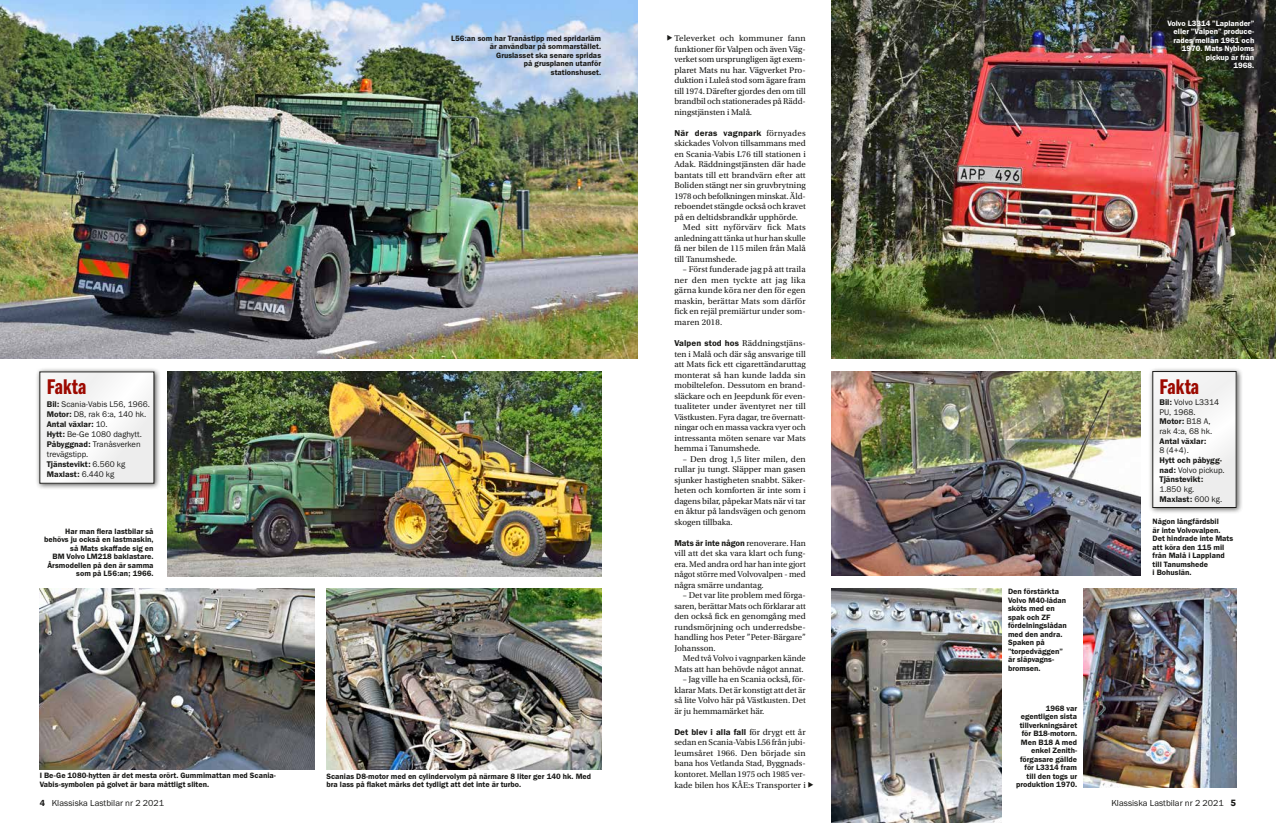
<style>
.page{position:relative;width:1276px;height:823px;background:#fff}
.page>*{position:absolute;margin:0;border:0;box-sizing:border-box;transform-origin:0 0}
.t1{font:22px "Franklin Gothic URW Com Dem";letter-spacing:.005em;color:#9c0900}
.t2{font:9px "Franklin Gothic URW Boo";color:#191917}
.t3{font:8.8px/10.5px "Utopia Std";color:#191917;text-align:justify}
.t4{font:8.8px "Franklin Gothic URW Dem";letter-spacing:.005em;color:#191917}
.t5{font:8.8px "Franklin Gothic URW Dem";letter-spacing:.025em;color:#191917}
.t6{font:8.8px "Utopia Std";letter-spacing:.02em;color:#191917}
.t7{font:8.5px/10px "Franklin Gothic URW Boo";color:#191917}
.t8{font:8.5px/10px "Franklin Gothic URW Dem";color:#191917}
.t9{font:8px/8.5px "Franklin Gothic URW Dem";color:#191917}
.t10{font:8px/8.5px "Franklin Gothic URW Dem";color:#fff;text-align:right}
.s1{font-family:"Franklin Gothic URW Dem"}
.s2{font-family:"Franklin Gothic URW Boo"}
.s3{font-family:"Utopia Std"}
.s4{font-family:"Avenir Next";font-weight:700}
</style>
<div class="page">
<img style="left:0;top:0;width:638px;height:358px">
<img style="left:831px;top:0;width:445px;height:358px">
<img style="left:831px;top:371px;width:309px;height:204px">
<img style="left:1084px;top:588px;width:152px;height:199px">
<img style="left:831px;top:588px;width:171px;height:234px">
<img style="left:168px;top:371px;width:433px;height:204px">
<img style="left:40px;top:588px;width:274px;height:181px">
<img style="left:326px;top:588px;width:275px;height:181px">
<div style="left:35px;top:367px;width:125px;height:122px;background:#191917;opacity:.75"></div>
<div style="left:40px;top:371px;width:114px;height:112px;background:#f5f5f5"></div>
<div style="left:1148px;top:366px;width:94px;height:147px;background:#191917;opacity:.75"></div>
<div style="left:1152px;top:371px;width:84px;height:136px;background:#f4f4f4"></div>
<h1 class="t1" style="left:47px;top:371px;width:41px">Fakta</h1>
<p class="t7" style="left:47px;top:398px;width:105px"><span class="s1">Bil:</span> Scania-Vabis L56, 1966.<br><span class="s1">Motor:</span> D8, rak 6:a, 140 hk.</p>
<p class="t8" style="left:47px;top:418px;width:62px">Antal växlar: <span class="s2">10.</span></p>
<p class="t7" style="left:47px;top:428px;width:97px"><span class="s1">Hytt:</span> Be-Ge 1080 daghytt.<br><span class="s1">Påbyggnad:</span> Tranåsverken trevägstipp.</p>
<p class="t8" style="left:47px;top:458px;width:80px">Tjänstevikt: <span class="s2">6.560 kg<br></span>Maxlast: <span class="s2">6.440 kg</span></p>
<p class="t9" style="left:44px;top:526px;width:111px;text-align:right">Har man flera lastbilar så behövs ju också en lastmaskin, så Mats skaffade sig en<br>BM Volvo LM218 baklastare.<br>Årsmodellen på den är samma som på L56:an; 1966.</p>
<p class="t9" style="left:451px;top:34px;width:151px;text-align:right">L56:an som har Tranåstipp med spridarläm är användbar på sommarstället.<br>Gruslasset ska senare spridas<br>på grusplanen utanför<br>stationshuset.</p>
<p class="t9" style="left:40px;top:770px;width:238px">I Be-Ge 1080-hytten är det mesta orört. Gummimattan med Scania-<br>Vabis-symbolen på golvet är bara måttligt sliten.</p>
<p class="t9" style="left:326px;top:771px;width:266px">Scanias D8-motor med en cylindervolym på närmare 8 liter ger 140 hk. Med bra lass på flaket märks det tydligt att det inte är turbo.</p>
<p class="t3" style="left:674px;top:33px;width:133px">Televerket och kommuner fann funktioner för Valpen och även Väg&shy;verket som ursprungligen ägt exem&shy;plaret Mats nu har. Vägverket Pro&shy;duktion i Luleå stod som ägare fram till 1974. Därefter gjordes den om till brandbil och stationerades på Rädd&shy;ningstjänsten i Malå.</p>
<p class="t5" style="left:674px;top:127px;width:133px">När deras vagnpark <span class="s3">förnyades</span></p>
<p class="t3" style="left:674px;top:138px;width:133px">skickades Volvon tillsammans med</p>
<p class="t3" style="left:674px;top:149px;width:133px">en Scania-Vabis L76 till stationen i</p>
<p class="t3" style="left:674px;top:159px;width:133px">Adak. Räddningstjänsten där hade</p>
<p class="t3" style="left:674px;top:170px;width:133px">bantats till ett brandvärn efter att</p>
<p class="t3" style="left:674px;top:180px;width:133px">Boliden stängt ner sin gruvbrytning</p>
<p class="t3" style="left:674px;top:191px;width:133px">1978 och befolkningen minskat. Äld-</p>
<p class="t3" style="left:674px;top:201px;width:133px">reboendet stängde också och kravet</p>
<p class="t3" style="left:674px;top:212px;width:125px">på en deltidsbrandkår upphörde.</p>
<p class="t6" style="left:683px;top:222px;width:124px">Med sitt nyförvärv fick Mats</p>
<p class="t3" style="left:674px;top:233px;width:133px">anledning att tänka ut hur han skulle</p>
<p class="t3" style="left:674px;top:243px;width:133px">få ner bilen de 115 milen från Malå</p>
<p class="t3" style="left:674px;top:254px;width:64px">till Tanumshede.</p>
<p class="t3" style="left:674px;top:264px;width:133px;text-indent:9px">– Först funderade jag på att traila ner den men tyckte att jag lika gärna kunde köra ner den för egen maskin, berättar Mats som därför fick en rejäl premiärtur under som&shy;maren 2018.</p>
<p class="t3" style="left:674px;top:338px;width:133px"><span class="s1">Valpen stod hos</span> Räddningstjäns&shy;ten i Malå och där såg ansvarige till att Mats fick ett cigarettändaruttag monterat så han kunde ladda sin mobiltelefon. Dessutom en brand&shy;släckare och en Jeepdunk för even&shy;tualiteter under äventyret ner till Västkusten. Fyra dagar, tre övernatt&shy;ningar och en massa vackra vyer och intressanta möten senare var Mats hemma i Tanumshede.</p>
<p class="t3" style="left:674px;top:453px;width:133px;text-indent:9px">– Den drog 1,5 liter milen, den rullar ju tungt. Släpper man gasen sjunker hastigheten snabbt. Säker&shy;heten och komforten är inte som i dagens bilar, påpekar Mats när vi tar en åktur på landsvägen och genom skogen tillbaka.</p>
<p class="t4" style="left:674px;top:537px;width:133px">Mats är inte någon <span class="s3">renoverare. Han</span></p>
<p class="t3" style="left:674px;top:548px;width:133px">vill att det ska vara klart och fung&shy;era. Med andra ord har han inte gjort något större med Volvovalpen - med några smärre undantag.</p>
<p class="t3" style="left:674px;top:590px;width:133px;text-indent:9px">– Det var lite problem med förga&shy;saren, berättar Mats och förklarar att den också fick en genomgång med rundsmörjning och underredsbe&shy;handling hos Peter ”Peter-Bärgare” Johansson.</p>
<p class="t3" style="left:674px;top:653px;width:133px;text-align:right">Med två Volvo i vagnparken kände<br>Mats att han behövde något annat.</p>
<p class="t3" style="left:674px;top:674px;width:133px;text-indent:9px">– Jag ville ha en Scania också, för&shy;klarar Mats. Det är konstigt att det är så lite Volvo här på Västkusten. Det är ju hemmamärket här.</p>
<p class="t4" style="left:674px;top:726px;width:133px">Det blev i alla fall <span class="s3">för drygt ett år</span></p>
<p class="t3" style="left:674px;top:737px;width:133px">sedan en Scania-Vabis L56 från jubi&shy;leumsåret 1966. Den började sin bana hos Vetlanda Stad, Byggnads&shy;kontoret. Mellan 1975 och 1985 ver&shy;kade bilen hos KÅE:s Transporter i</p>
<p class="t10" style="left:1167px;top:18px;width:88px">Volvo L3314 ”Laplander” eller ”Valpen” produce&shy;rades mellan 1961 och<br>1970. Mats Nybloms pickup är från<br>1968.</p>
<p class="t9" style="left:1008px;top:586px;width:60px">Den förstärkta<br>Volvo M40-lådan sköts med en spak och ZF fördelningslådan med den andra.<br>Spaken på ”torpedväggen” är släpvagns&shy;bromsen.</p>
<p class="t9" style="left:1016px;top:703px;width:62px;text-align:right">1968 var egentligen sista tillverkningsåret för B18-motorn.<br>Men B18 A med enkel Zenith&shy;förgasare gällde för L3314 fram till den togs ur produktion 1970.</p>
<h1 class="t1" style="left:1159px;top:371px;width:41px">Fakta</h1>
<p class="t7" style="left:1159px;top:396px;width:61px;line-height:9.7px"><span class="s1">Bil:</span> Volvo L3314<br>PU, 1968.</p>
<p class="t8" style="left:1159px;top:416px;width:53px">Motor: <span class="s2">B18 A,</span></p>
<p class="t7" style="left:1159px;top:425px;width:54px">rak 4:a, 68 hk.</p>
<p class="t8" style="left:1159px;top:435px;width:48px">Antal växlar:</p>
<p class="t7" style="left:1159px;top:445px;width:31px">8 (4+4).</p>
<p class="t8" style="left:1159px;top:455px;width:64px">Hytt och påbygg-</p>
<p class="t7" style="left:1159px;top:464px;width:67px"><span class="s1">nad:</span> Volvo pickup.</p>
<p class="t8" style="left:1159px;top:474px;width:45px">Tjänstevikt:</p>
<p class="t7" style="left:1159px;top:484px;width:36px">1.850 kg.</p>
<p class="t8" style="left:1159px;top:493px;width:64px">Maxlast: <span class="s2">600 kg.</span></p>
<p class="t9" style="left:1152px;top:517px;width:82px">Någon långfärdsbil<br>är inte Volvovalpen.<br>Det hindrade inte Mats att köra den 115 mil från Malå i Lappland till Tanumshede<br>i Bohuslän.</p>
<p class="t2" style="left:40px;top:797px;width:126px"><span class="s1">4</span> Klassiska Lastbilar nr 2 2021</p>
<p class="t2" style="left:1111px;top:797px;width:126px">Klassiska Lastbilar nr 2 2021 <span class="s4">5</span></p>
</div>
